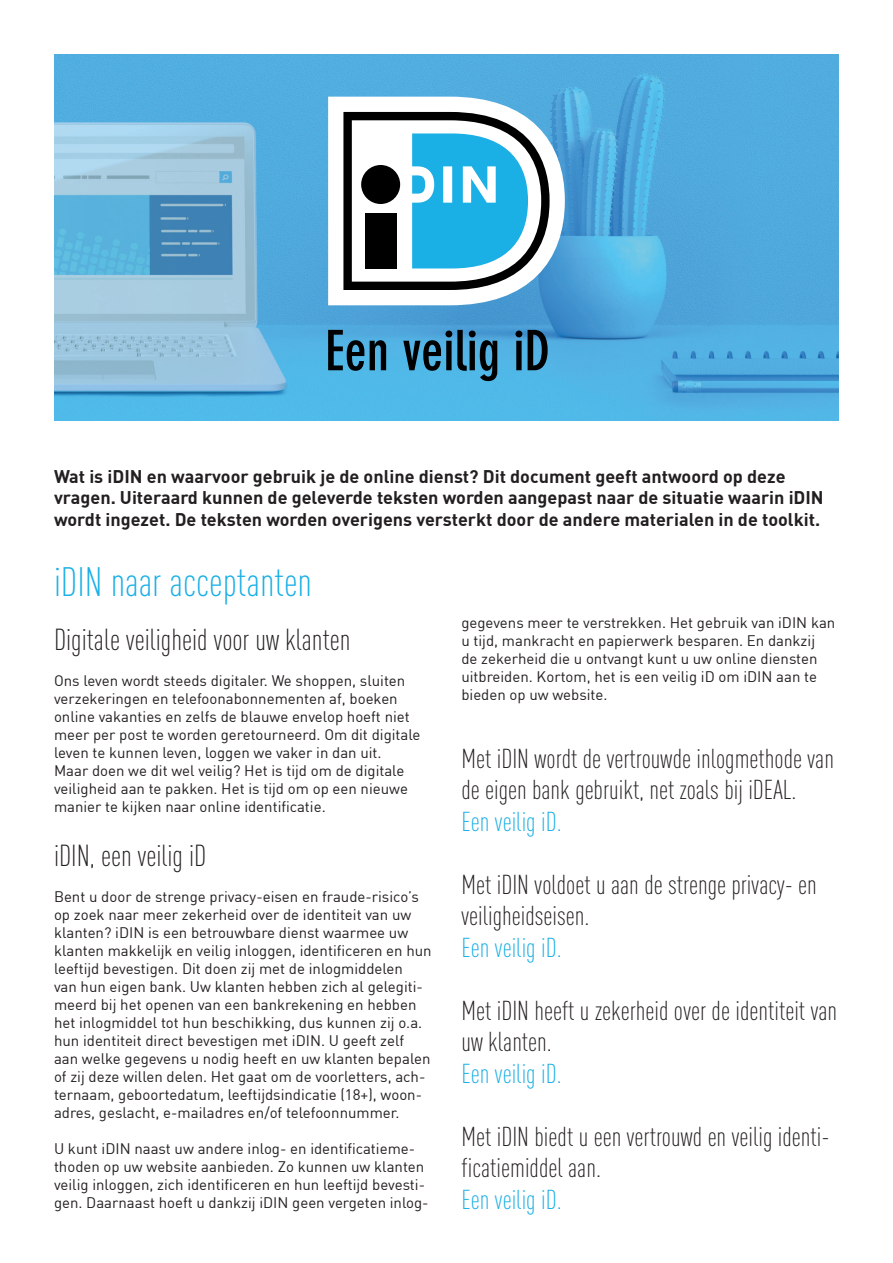
<style>
.page{position:relative;width:893px;height:1263px;background:#fff}
.page>*{position:absolute;margin:0;border:0;box-sizing:border-box;transform-origin:0 0}
.Titel{font:300 40.5px "DIN Cond";color:#1aafe5}
.subtitel{font:300 30px "DIN Cond";color:#231f20}
.iDIN{font:300 27px/31.5px "DIN Cond";color:#231f20}
.iDIN-2{font:300 27px "DIN Cond";color:#1aafe5}
.Intro{font:700 18px/21.6px "DIN";color:#231f20}
.tekst{font:15px/18px "DIN";color:#231f20}
</style>
<div class="page">
<img style="left:54px;top:54px;width:785px;height:367px">
<svg style="left:328px;top:97px;width:237px;height:208px"></svg>
<svg style="left:343px;top:112px;width:207px;height:178px"></svg>
<svg style="left:328px;top:330px;width:36px;height:41px"></svg>
<svg style="left:370px;top:340px;width:16px;height:30px"></svg>
<svg style="left:403px;top:330px;width:94px;height:51px;background:#347494"></svg>
<svg style="left:515px;top:330px;width:7px;height:40px"></svg>
<svg style="left:528px;top:330px;width:20px;height:40px"></svg>
<p class="Intro" style="left:54px;top:464px;width:771px">Wat is iDIN en waarvoor gebruik je de online dienst? Dit document geeft antwoord op deze vragen. Uiteraard kunnen de geleverde teksten worden aangepast naar de situatie waarin iDIN wordt ingezet. De teksten worden overigens versterkt door de andere materialen in de toolkit.</p>
<p class="Titel" style="left:54px;top:559px;width:259px">iDIN naar acceptanten</p>
<p class="subtitel" style="left:54px;top:623px;width:298px">Digitale veiligheid voor uw klanten</p>
<p class="tekst" style="left:54px;top:672px;width:368px">Ons leven wordt steeds digitaler. We shoppen, sluiten verzekeringen en telefoonabonnementen af, boeken online vakanties en zelfs de blauwe envelop hoeft niet meer per post te worden geretourneerd. Om dit digitale leven te kunnen leven, loggen we vaker in dan uit.<br>Maar doen we dit wel veilig? Het is tijd om de digitale veiligheid aan te pakken. Het is tijd om op een nieuwe manier te kijken naar online identificatie.</p>
<p class="subtitel" style="left:54px;top:839px;width:154px">iDIN, een veilig iD</p>
<p class="tekst" style="left:54px;top:888px;width:379px">Bent u door de strenge privacy-eisen en fraude-risico’s op zoek naar meer zekerheid over de identiteit van uw klanten? iDIN is een betrouwbare dienst waarmee uw klanten makkelijk en veilig inloggen, identificeren en hun leeftijd bevestigen. Dit doen zij met de inlogmiddelen<br>van hun eigen bank. Uw klanten hebben zich al gelegiti&shy;meerd bij het openen van een bankrekening en hebben het inlogmiddel tot hun beschikking, dus kunnen zij o.a. hun identiteit direct bevestigen met iDIN. U geeft zelf aan welke gegevens u nodig heeft en uw klanten bepalen of zij deze willen delen. Het gaat om de voorletters, ach&shy;ternaam, geboortedatum, leeftijdsindicatie (18+), woon&shy;adres, geslacht, e-mailadres en/of telefoonnummer.</p>
<p class="tekst" style="left:54px;top:1140px;width:376px">U kunt iDIN naast uw andere inlog- en identificatieme&shy;thoden op uw website aanbieden. Zo kunnen uw klanten veilig inloggen, zich identificeren en hun leeftijd bevesti&shy;gen. Daarnaast hoeft u dankzij iDIN geen vergeten inlog-</p>
<p class="tekst" style="left:461px;top:614px;width:375px">gegevens meer te verstrekken. Het gebruik van iDIN kan u tijd, mankracht en papierwerk besparen. En dankzij<br>de zekerheid die u ontvangt kunt u uw online diensten uitbreiden. Kortom, het is een veilig iD om iDIN aan te bieden op uw website.</p>
<p class="iDIN" style="left:461px;top:743px;width:374px">Met iDIN wordt de vertrouwde inlogmethode van de eigen bank gebruikt, net zoals bij iDEAL.</p>
<p class="iDIN-2" style="left:461px;top:806px;width:102px">Een veilig iD.</p>
<p class="iDIN" style="left:461px;top:869px;width:357px">Met iDIN voldoet u aan de strenge privacy- en veiligheidseisen.</p>
<p class="iDIN-2" style="left:461px;top:932px;width:102px">Een veilig iD.</p>
<p class="iDIN" style="left:461px;top:995px;width:377px">Met iDIN heeft u zekerheid over de identiteit van uw klanten.</p>
<p class="iDIN-2" style="left:461px;top:1058px;width:102px">Een veilig iD.</p>
<p class="iDIN" style="left:461px;top:1121px;width:370px">Met iDIN biedt u een vertrouwd en veilig identi&shy;ficatiemiddel aan.</p>
<p class="iDIN-2" style="left:461px;top:1184px;width:102px">Een veilig iD.</p>
</div>
